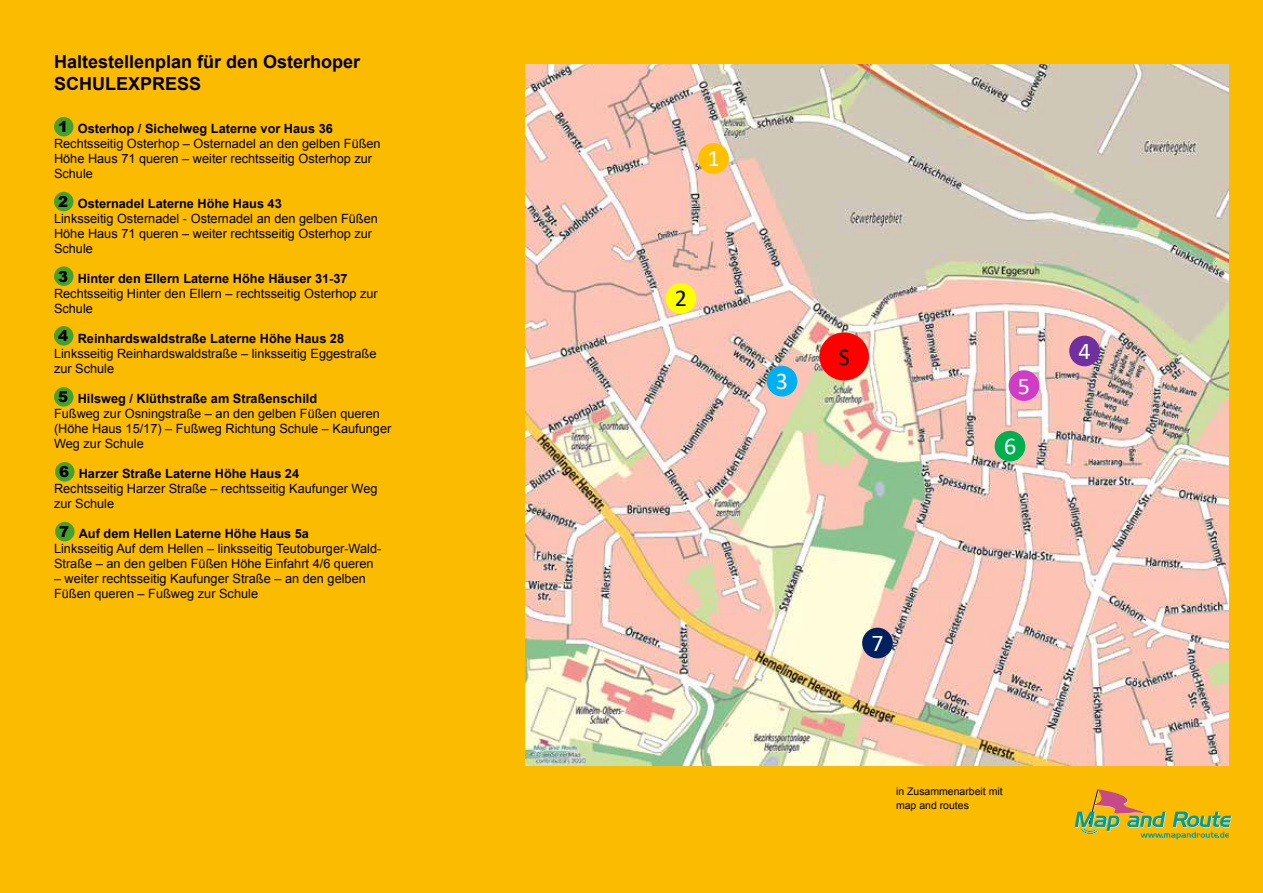
<style>
.page{position:relative;width:1263px;height:893px;background:#fabb00}
.page>*{position:absolute;margin:0;border:0;box-sizing:border-box;transform-origin:0 0}
.t1{font:24px "Calibri";color:#fff}
.t2{font:24px "Calibri";color:#000}
.t3{font:700 18px/21.6px "Arial";color:#000}
.t4{font:900 15px "Arial";color:#000}
.t5{font:12.75px/15px "Arial";color:#000}
.t6{font:700 12.75px "Arial";color:#000}
.t7{font:10.5px/13.5px "Arial";color:#000}
</style>
<div class="page">
<svg style="left:1075px;top:789px;width:157px;height:50px"></svg>
<img style="left:525px;top:65px;width:704px;height:700px">
<div style="left:821px;top:334px;width:47px;height:45px;background:#f00;border-radius:50%"></div>
<div style="left:819px;top:332px;width:50px;height:48px;border:3px solid #f00;border-radius:50%"></div>
<div style="left:863px;top:629px;width:28px;height:28px;background:#002060;border-radius:50%"></div>
<div style="left:862px;top:628px;width:31px;height:30px;border:3px solid #002060;border-radius:50%"></div>
<div style="left:996px;top:432px;width:28px;height:28px;background:#00b050;border-radius:50%"></div>
<div style="left:995px;top:431px;width:30px;height:30px;border:3px solid #00b050;border-radius:50%"></div>
<div style="left:1010px;top:372px;width:28px;height:28px;background:#d03cc5;border-radius:50%"></div>
<div style="left:1009px;top:370px;width:30px;height:31px;border:3px solid #d03cc5;border-radius:50%"></div>
<div style="left:1070px;top:337px;width:28px;height:28px;background:#7030a0;border-radius:50%"></div>
<div style="left:1069px;top:336px;width:31px;height:30px;border:3px solid #7030a0;border-radius:50%"></div>
<div style="left:768px;top:367px;width:28px;height:28px;background:#00b0f0;border-radius:50%"></div>
<div style="left:767px;top:366px;width:30px;height:30px;border:3px solid #00b0f0;border-radius:50%"></div>
<div style="left:667px;top:284px;width:28px;height:28px;background:#ff0;border-radius:50%"></div>
<div style="left:665px;top:283px;width:31px;height:31px;border:3px solid #ff0;border-radius:50%"></div>
<div style="left:699px;top:144px;width:28px;height:28px;background:#ffc000;border-radius:50%"></div>
<div style="left:698px;top:143px;width:31px;height:31px;border:3px solid #ffc000;border-radius:50%"></div>
<div style="left:54px;top:117px;width:19px;height:19px;background:#44a12b;border-radius:50%"></div>
<div style="left:54px;top:192px;width:19px;height:19px;background:#44a12b;border-radius:50%"></div>
<div style="left:54px;top:266px;width:19px;height:20px;background:#44a12b;border-radius:50%"></div>
<div style="left:54px;top:326px;width:19px;height:20px;background:#44a12b;border-radius:50%"></div>
<div style="left:54px;top:387px;width:19px;height:20px;background:#44a12b;border-radius:50%"></div>
<div style="left:55px;top:462px;width:20px;height:20px;background:#44a12b;border-radius:50%"></div>
<div style="left:55px;top:522px;width:20px;height:19px;background:#44a12b;border-radius:50%"></div>
<h2 class="t3" style="left:54px;top:52px;width:308px">Haltestellenplan für den Osterhoper<br>SCHULEXPRESS</h2>
<p class="t4" style="left:58px;top:116px;width:12px">1</p>
<p class="t6" style="left:78px;top:120px;width:257px">Osterhop / Sichelweg Laterne vor Haus 36</p>
<p class="t5" style="left:54px;top:136px;width:328px">Rechtsseitig Osterhop – Osternadel an den gelben Füßen<br>Höhe Haus 71 queren – weiter rechtsseitig Osterhop zur<br>Schule</p>
<p class="t6" style="left:78px;top:195px;width:206px">Osternadel Laterne Höhe Haus 43</p>
<p class="t5" style="left:54px;top:211px;width:325px">Linksseitig Osternadel - Osternadel an den gelben Füßen<br>Höhe Haus 71 queren – weiter rechtsseitig Osterhop zur<br>Schule</p>
<p class="t6" style="left:78px;top:270px;width:271px">Hinter den Ellern Laterne Höhe Häuser 31-37</p>
<p class="t5" style="left:54px;top:286px;width:325px">Rechtsseitig Hinter den Ellern – rechtsseitig Osterhop zur<br>Schule</p>
<p class="t6" style="left:78px;top:330px;width:268px">Reinhardswaldstraße Laterne Höhe Haus 28</p>
<p class="t5" style="left:54px;top:346px;width:324px">Linksseitig Reinhardswaldstraße – linksseitig Eggestraße zur Schule</p>
<p class="t6" style="left:78px;top:390px;width:241px">Hilsweg / Klüthstraße am Straßenschild</p>
<p class="t5" style="left:54px;top:406px;width:339px">Fußweg zur Osningstraße – an den gelben Füßen queren (Höhe Haus 15/17) – Fußweg Richtung Schule – Kaufunger<br>Weg zur Schule</p>
<p class="t6" style="left:79px;top:465px;width:222px">Harzer Straße Laterne Höhe Haus 24</p>
<p class="t5" style="left:54px;top:481px;width:325px">Rechtsseitig Harzer Straße – rechtsseitig Kaufunger Weg zur Schule</p>
<p class="t6" style="left:79px;top:525px;width:232px">Auf dem Hellen Laterne Höhe Haus 5a</p>
<p class="t5" style="left:54px;top:541px;width:329px">Linksseitig Auf dem Hellen – linksseitig Teutoburger-Wald-<br>Straße – an den gelben Füßen Höhe Einfahrt 4/6 queren</p>
<p class="t5" style="left:54px;top:571px;width:313px">– weiter rechtsseitig Kaufunger Straße – an den gelben<br>Füßen queren – Fußweg zur Schule</p>
<p class="t4" style="left:58px;top:191px;width:12px">2</p>
<p class="t4" style="left:58px;top:265px;width:12px">3</p>
<p class="t4" style="left:58px;top:325px;width:12px">4</p>
<p class="t4" style="left:58px;top:386px;width:12px">5</p>
<p class="t4" style="left:59px;top:461px;width:12px">6</p>
<p class="t4" style="left:59px;top:521px;width:12px">7</p>
<h1 class="t1" style="left:707px;top:142px;width:14px">1</h1>
<h1 class="t2" style="left:675px;top:282px;width:14px">2</h1>
<h1 class="t1" style="left:776px;top:365px;width:14px">3</h1>
<h1 class="t2" style="left:839px;top:340px;width:13px">S</h1>
<h1 class="t1" style="left:1018px;top:369px;width:14px">5</h1>
<h1 class="t1" style="left:1004px;top:430px;width:14px">6</h1>
<h1 class="t1" style="left:1078px;top:334px;width:14px">4</h1>
<h1 class="t1" style="left:871px;top:627px;width:14px">7</h1>
<p class="t7" style="left:896px;top:785px;width:108px">in Zusammenarbeit mit map and routes</p>
</div>
